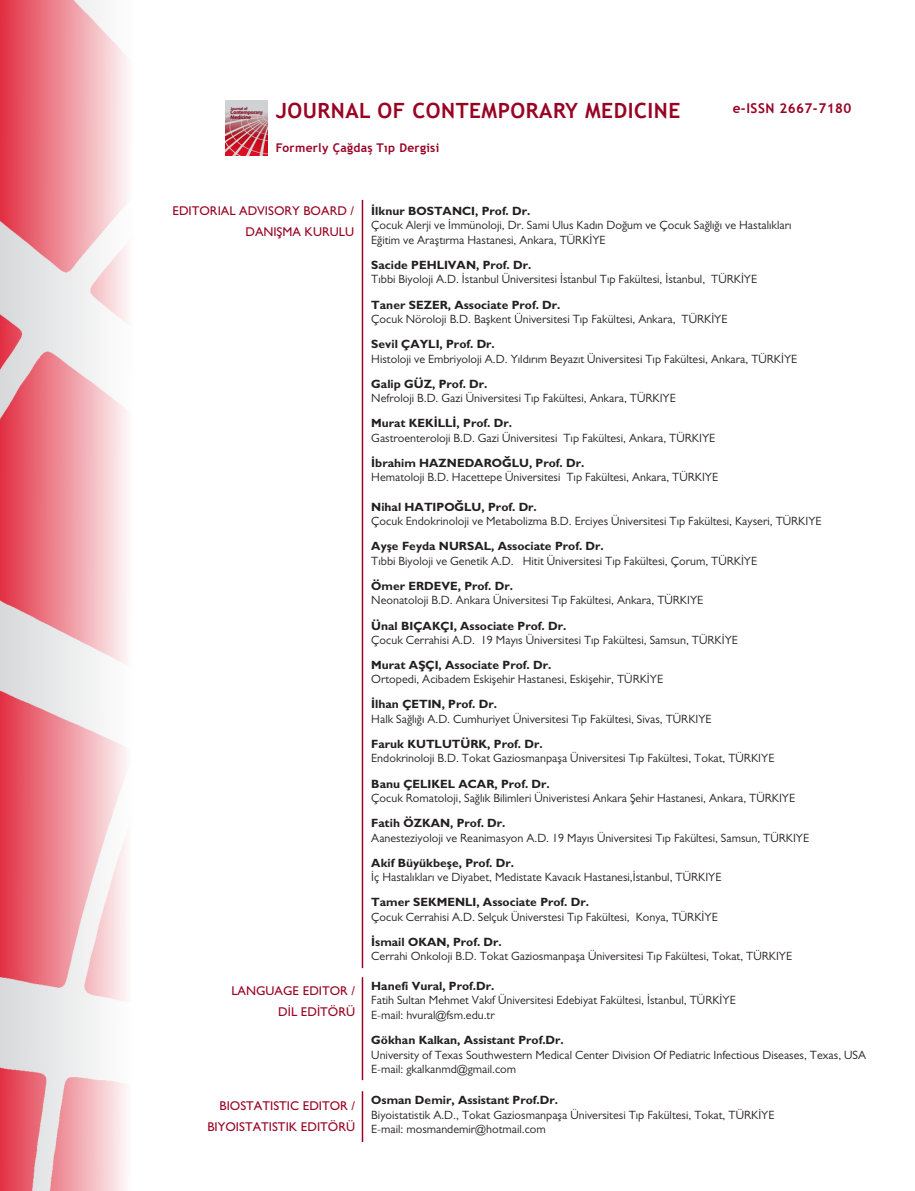
<style>
.page{position:relative;width:915px;height:1191px;background:#fff}
.page>*{position:absolute;margin:0;border:0;box-sizing:border-box;transform-origin:0 0}
.tablo_veri_satiri{font:700 21px "Trebuchet MS";letter-spacing:.025em;color:#990323}
.tablo_veri_satiri-2{font:700 13.5px "Trebuchet MS";letter-spacing:.035em;color:#990323}
.t1{font:500 12.75px/21px "Gill Sans MT Pro";color:#990323;text-align:right}
.t2{font:12px/14.4px "Gill Sans MT Pro";color:#231f20}
.t3{font:700 12px "Gill Sans MT Pro";color:#231f20}
.tablo_veri_satiri-3{font:700 12px "Trebuchet MS";letter-spacing:.025em;color:#990323}
.t4{font:600 5.1px "Myriad Pro";color:#990323}
.t5{font:600 3.9px "Myriad Pro";color:#990323}
</style>
<div class="page">
<img style="left:225px;top:100px;width:42px;height:56px">
<hr style="left:230px;top:106px;width:18px;height:4px;background:#231f20;opacity:.56">
<div style="left:230px;top:110px;width:33px;height:9px;background:#231f20;opacity:.56"></div>
<svg style="left:0;top:0;width:128px;height:1191px;background:#edaab1"></svg>
<hr style="left:361px;top:200px;width:2px;height:768px;background:#990323">
<hr style="left:361px;top:1091px;width:2px;height:51px;background:#990323">
<hr style="left:361px;top:977px;width:2px;height:103px;background:#990323">
<p class="t5" style="left:231px;top:106px;width:18px">Journal of</p>
<p class="tablo_veri_satiri-2" style="left:732px;top:100px;width:120px">e-ISSN 2667-7180</p>
<p class="t4" style="left:230px;top:114px;width:22px">Medicine</p>
<p class="tablo_veri_satiri" style="left:276px;top:98px;width:406px">JOURNAL OF CONTEMPORARY MEDICINE</p>
<p class="tablo_veri_satiri-3" style="left:276px;top:140px;width:165px">Formerly Çağdaş Tıp Dergisi</p>
<p class="t4" style="left:230px;top:109px;width:33px">Contemporary</p>
<p class="t1" style="left:172px;top:200px;width:183px">EDITORIAL ADVISORY BOARD /<br>DANIŞMA KURULU</p>
<p class="t3" style="left:371px;top:203px;width:160px">İlknur BOSTANCI, Prof. Dr.</p>
<p class="t2" style="left:371px;top:218px;width:421px">Çocuk Alerji ve İmmünoloji, Dr. Sami Ulus Kadın Doğum ve Çocuk Sağlığı ve Hastalıkları<br>Eğitim ve Araştırma Hastanesi, Ankara, TÜRKİYE</p>
<p class="t3" style="left:371px;top:257px;width:161px">Sacide PEHLIVAN, Prof. Dr.</p>
<p class="t2" style="left:371px;top:272px;width:387px">Tıbbi Biyoloji A.D. İstanbul Üniversitesi İstanbul Tıp Fakültesi, İstanbul, TÜRKİYE</p>
<p class="t3" style="left:371px;top:297px;width:191px">Taner SEZER, Associate Prof. Dr.</p>
<p class="t2" style="left:371px;top:311px;width:357px">Çocuk Nöroloji B.D. Başkent Üniversitesi Tıp Fakültesi, Ankara, TÜRKİYE</p>
<p class="t3" style="left:371px;top:337px;width:125px">Sevil ÇAYLI, Prof. Dr.</p>
<p class="t2" style="left:371px;top:351px;width:427px">Histoloji ve Embriyoloji A.D. Yıldırım Beyazıt Üniversitesi Tıp Fakültesi, Ankara, TÜRKİYE</p>
<p class="t3" style="left:371px;top:376px;width:118px">Galip GÜZ, Prof. Dr.</p>
<p class="t2" style="left:371px;top:391px;width:306px">Nefroloji B.D. Gazi Üniversitesi Tıp Fakültesi, Ankara, TÜRKIYE</p>
<p class="t3" style="left:371px;top:416px;width:142px">Murat KEKİLLİ, Prof. Dr.</p>
<p class="t2" style="left:371px;top:430px;width:345px">Gastroenteroloji B.D. Gazi Üniversitesi Tıp Fakültesi, Ankara, TÜRKIYE</p>
<p class="t3" style="left:371px;top:455px;width:214px">İbrahim HAZNEDAROĞLU, Prof. Dr.</p>
<p class="t2" style="left:371px;top:470px;width:348px">Hematoloji B.D. Hacettepe Üniversitesi Tıp Fakültesi, Ankara, TÜRKIYE</p>
<p class="t3" style="left:371px;top:499px;width:167px">Nihal HATIPOĞLU, Prof. Dr.</p>
<p class="t2" style="left:371px;top:514px;width:451px">Çocuk Endokrinoloji ve Metabolizma B.D. Erciyes Üniversitesi Tıp Fakültesi, Kayseri, TÜRKIYE</p>
<p class="t3" style="left:371px;top:539px;width:234px">Ayşe Feyda NURSAL, Associate Prof. Dr.</p>
<p class="t2" style="left:371px;top:553px;width:387px">Tıbbi Biyoloji ve Genetik A.D. Hitit Üniversitesi Tıp Fakültesi, Çorum, TÜRKİYE</p>
<p class="t3" style="left:371px;top:578px;width:143px">Ömer ERDEVE, Prof. Dr.</p>
<p class="t2" style="left:371px;top:593px;width:333px">Neonatoloji B.D. Ankara Üniversitesi Tıp Fakültesi, Ankara, TÜRKIYE</p>
<p class="t3" style="left:371px;top:618px;width:196px">Ünal BIÇAKÇI, Associate Prof. Dr.</p>
<p class="t2" style="left:371px;top:632px;width:368px">Çocuk Cerrahisi A.D. 19 Mayıs Üniversitesi Tıp Fakültesi, Samsun, TÜRKİYE</p>
<p class="t3" style="left:371px;top:657px;width:181px">Murat AŞÇI, Associate Prof. Dr.</p>
<p class="t2" style="left:371px;top:672px;width:293px">Ortopedi, Acibadem Eskişehir Hastanesi, Eskişehir, TÜRKİYE</p>
<p class="t3" style="left:371px;top:697px;width:127px">İlhan ÇETIN, Prof. Dr.</p>
<p class="t2" style="left:371px;top:711px;width:341px">Halk Sağlığı A.D. Cumhuriyet Üniversitesi Tıp Fakültesi, Sivas, TÜRKIYE</p>
<p class="t3" style="left:371px;top:736px;width:173px">Faruk KUTLUTÜRK, Prof. Dr.</p>
<p class="t2" style="left:371px;top:751px;width:404px">Endokrinoloji B.D. Tokat Gaziosmanpaşa Üniversitesi Tıp Fakültesi, Tokat, TÜRKIYE</p>
<p class="t3" style="left:371px;top:776px;width:180px">Banu ÇELIKEL ACAR, Prof. Dr.</p>
<p class="t2" style="left:371px;top:790px;width:425px">Çocuk Romatoloji, Sağlık Bilimleri Üniveristesi Ankara Şehir Hastanesi, Ankara, TÜRKIYE</p>
<p class="t3" style="left:371px;top:815px;width:136px">Fatih ÖZKAN, Prof. Dr.</p>
<p class="t2" style="left:371px;top:830px;width:439px">Aanesteziyoloji ve Reanimasyon A.D. 19 Mayıs Üniversitesi Tıp Fakültesi, Samsun, TÜRKIYE</p>
<p class="t3" style="left:371px;top:855px;width:144px">Akif Büyükbeşe, Prof. Dr.</p>
<p class="t2" style="left:371px;top:870px;width:351px">İç Hastalıkları ve Diyabet, Medistate Kavacık Hastanesi,İstanbul, TÜRKIYE</p>
<p class="t3" style="left:371px;top:895px;width:219px">Tamer SEKMENLI, Associate Prof. Dr.</p>
<p class="t2" style="left:371px;top:909px;width:348px">Çocuk Cerrahisi A.D. Selçuk Üniverstesi Tıp Fakültesi, Konya, TÜRKİYE</p>
<p class="t3" style="left:371px;top:934px;width:132px">İsmail OKAN, Prof. Dr.</p>
<p class="t2" style="left:371px;top:949px;width:422px">Cerrahi Onkoloji B.D. Tokat Gaziosmanpaşa Üniversitesi Tıp Fakültesi, Tokat, TÜRKIYE</p>
<p class="t1" style="left:231px;top:980px;width:125px">LANGUAGE EDITOR /</p>
<p class="t1" style="left:278px;top:1001px;width:78px">DİL EDİTÖRÜ</p>
<p class="t3" style="left:371px;top:978px;width:124px">Hanefi Vural, Prof.Dr.</p>
<p class="t2" style="left:371px;top:993px;width:366px">Fatih Sultan Mehmet Vakıf Üniversitesi Edebiyat Fakültesi, İstanbul, TÜRKİYE</p>
<p class="t2" style="left:371px;top:1007px;width:125px">E-mail: hvural@fsm.edu.tr</p>
<p class="t3" style="left:371px;top:1032px;width:194px">Gökhan Kalkan, Assistant Prof.Dr.</p>
<p class="t2" style="left:371px;top:1047px;width:496px">University of Texas Southwestern Medical Center Division Of Pediatric Infectious Diseases, Texas, USA</p>
<p class="t2" style="left:371px;top:1061px;width:146px">E-mail: gkalkanmd@gmail.com</p>
<p class="t1" style="left:207px;top:1094px;width:149px">BIOSTATISTIC EDITOR /<br>BIYOISTATISTIK EDITÖRÜ</p>
<p class="t3" style="left:371px;top:1092px;width:188px">Osman Demir, Assistant Prof.Dr.</p>
<p class="t2" style="left:371px;top:1107px;width:404px">Biyoistatistik A.D., Tokat Gaziosmanpaşa Üniversitesi Tıp Fakültesi, Tokat, TÜRKİYE</p>
<p class="t2" style="left:371px;top:1121px;width:176px">E-mail: mosmandemir@hotmail.com</p>
</div>
